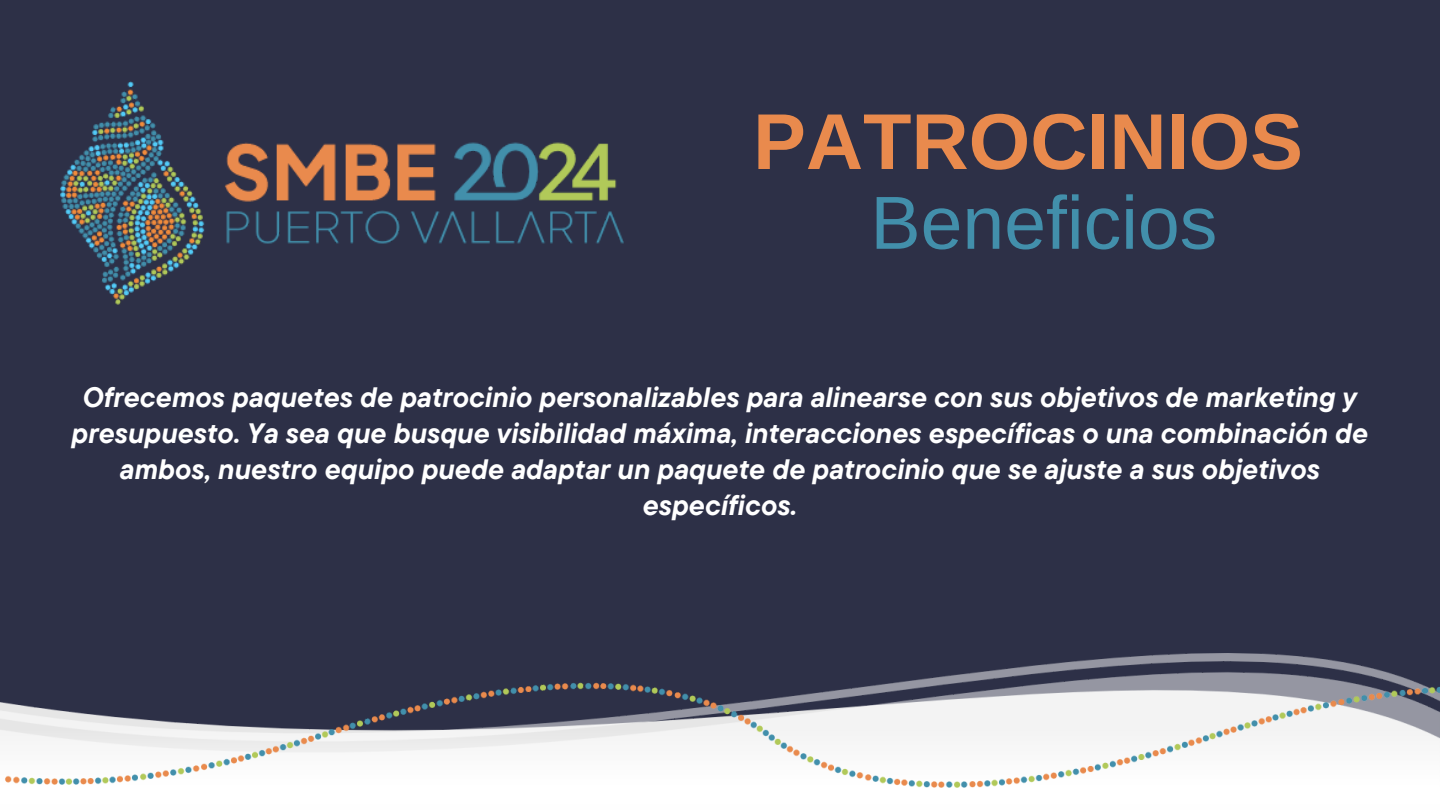
<style>
.page{position:relative;width:1440px;height:810px;background:#2d3047}
.page>*{position:absolute;margin:0;border:0;box-sizing:border-box;transform-origin:0 0}
.t1{font:700 79.2px "Arimo";color:#e98a4d}
.t2{font:75.2px "Arimo";color:#428fab}
.t3{font:italic 700 28px/36px "TT Commons Pro";color:#fff;text-align:center}
</style>
<div class="page">
<img style="left:60px;top:81px;width:563px;height:223px">
<img style="left:0;top:653px;width:1440px;height:157px">
<p class="t1" style="left:753px;top:97px;width:551px">PATROCINIOS</p>
<h1 class="t2" style="left:870px;top:181px;width:348px">Beneficios</h1>
<h2 class="t3" style="left:72px;top:378px;width:1298px">Ofrecemos paquetes de patrocinio personalizables para alinearse con sus objetivos de marketing y presupuesto. Ya sea que busque visibilidad máxima, interacciones específicas o una combinación de ambos, nuestro equipo puede adaptar un paquete de patrocinio que se ajuste a sus objetivos específicos.</h2>
</div>
